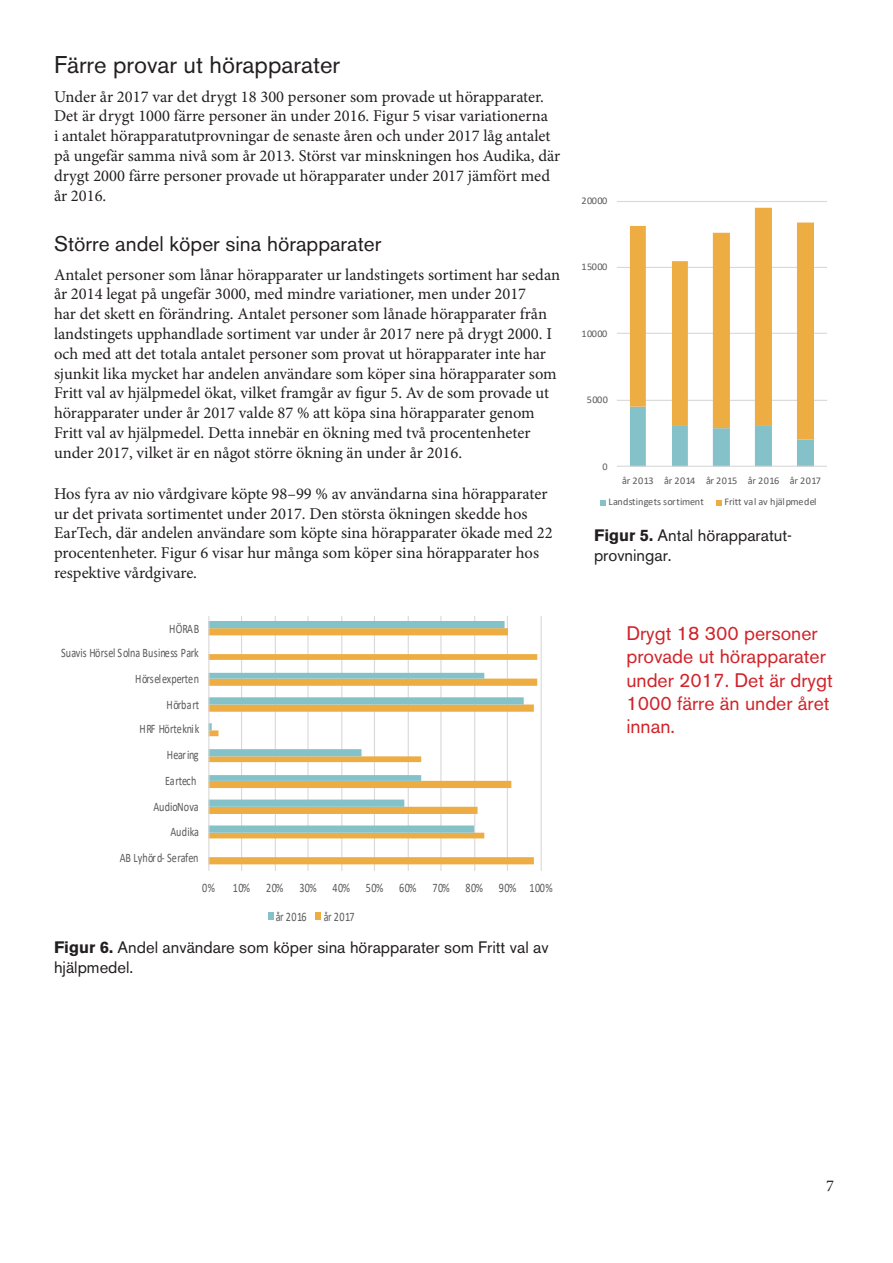
<style>
.page{position:relative;width:893px;height:1263px;background:#fff}
.page>*{position:absolute;margin:0;border:0;box-sizing:border-box;transform-origin:0 0}
.Rubrik_1{font:24px "Akzidenz Grotesk BE";color:#231f20}
.Rubrik_2{font:21px "Akzidenz Grotesk BE";color:#231f20}
.Kommentarer_1{font:19.5px/23.4px "Akzidenz Grotesk BE";color:#d1232a}
.t1{font:16.5px/19.8px "Minion Pro";color:#231f20}
.Styckeformat_1{font:16.5px/19.8px "Akzidenz Grotesk BE";color:#231f20}
.t2{font:12.9px "Calibri";color:#595959;scale:.78 1}
.t3{font:12.9px "Calibri";letter-spacing:.05em;color:#595959;scale:.78 1}
.t4{font:12.9px "Calibri";letter-spacing:-.02em;color:#595959;scale:.78 1}
.t5{font:10.2px/21.6px "Calibri";letter-spacing:-.005em;color:#595959}
.s1{font-weight:700}
</style>
<div class="page">
<hr style="left:617px;top:400px;width:210px;height:1px;background:#d9d9d9">
<hr style="left:617px;top:333px;width:210px;height:1px;background:#d9d9d9">
<hr style="left:617px;top:267px;width:210px;height:1px;background:#d9d9d9">
<hr style="left:617px;top:201px;width:210px;height:1px;background:#d9d9d9">
<svg style="left:630px;top:208px;width:184px;height:258px"></svg>
<hr style="left:617px;top:466px;width:210px;height:1px;background:#d9d9d9">
<svg style="left:600px;top:500px;width:6px;height:5px"></svg>
<svg style="left:716px;top:500px;width:6px;height:5px"></svg>
<hr style="left:241px;top:616px;width:1px;height:255px;background:#d9d9d9">
<hr style="left:275px;top:616px;width:1px;height:255px;background:#d9d9d9">
<hr style="left:307px;top:616px;width:2px;height:255px;background:#d9d9d9">
<hr style="left:341px;top:616px;width:1px;height:255px;background:#d9d9d9">
<hr style="left:374px;top:616px;width:1px;height:255px;background:#d9d9d9">
<hr style="left:408px;top:616px;width:1px;height:255px;background:#d9d9d9">
<hr style="left:440px;top:616px;width:2px;height:255px;background:#d9d9d9">
<hr style="left:474px;top:616px;width:1px;height:255px;background:#d9d9d9">
<hr style="left:507px;top:616px;width:1px;height:255px;background:#d9d9d9">
<hr style="left:541px;top:616px;width:1px;height:255px;background:#d9d9d9">
<svg style="left:210px;top:654px;width:327px;height:210px"></svg>
<svg style="left:210px;top:621px;width:314px;height:212px"></svg>
<hr style="left:208px;top:616px;width:2px;height:255px;background:#d9d9d9">
<div style="left:268px;top:912px;width:6px;height:7px;background:#84c2c9"></div>
<div style="left:315px;top:912px;width:6px;height:7px;background:#edad42"></div>
<p class="Rubrik_1" style="left:54px;top:51px;width:288px">Färre provar ut hörapparater</p>
<p class="t1" style="left:54px;top:86px;width:508px">Under år 2017 var det drygt 18 300 personer som provade ut hörapparater.<br>Det är drygt 1000 färre personer än under 2016. Figur 5 visar variationerna<br>i antalet hörapparatutprovningar de senaste åren och under 2017 låg antalet på ungefär samma nivå som år 2013. Störst var minskningen hos Audika, där drygt 2000 färre personer provade ut hörapparater under 2017 jämfört med år 2016.</p>
<p class="Rubrik_2" style="left:54px;top:231px;width:329px">Större andel köper sina hörapparater</p>
<p class="t1" style="left:54px;top:264px;width:508px">Antalet personer som lånar hörapparater ur landstingets sortiment har sedan år 2014 legat på ungefär 3000, med mindre variationer, men under 2017<br>har det skett en förändring. Antalet personer som lånade hörapparater från landstingets upphandlade sortiment var under år 2017 nere på drygt 2000. I och med att det totala antalet personer som provat ut hörapparater inte har sjunkit lika mycket har andelen användare som köper sina hörapparater som Fritt val av hjälpmedel ökat, vilket framgår av figur 5. Av de som provade ut hörapparater under år 2017 valde 87 % att köpa sina hörapparater genom Fritt val av hjälpmedel. Detta innebär en ökning med två procentenheter under 2017, vilket är en något större ökning än under år 2016.</p>
<p class="t1" style="left:54px;top:484px;width:500px">Hos fyra av nio vårdgivare köpte 98–99 % av användarna sina hörapparater ur det privata sortimentet under 2017. Den största ökningen skedde hos EarTech, där andelen användare som köpte sina hörapparater ökade med 22 procentenheter. Figur 6 visar hur många som köper sina hörapparater hos respektive vårdgivare.</p>
<p class="t2" style="left:169px;top:619px;width:40px">HÖRAB</p>
<p class="t2" style="left:61px;top:644px;width:178px">Suavis Hörsel Solna Business Park</p>
<p class="t2" style="left:135px;top:670px;width:83px">Hörselexperten</p>
<p class="t2" style="left:167px;top:696px;width:43px">Hörbart</p>
<p class="t2" style="left:140px;top:720px;width:78px">HRF Hörteknik</p>
<p class="t4" style="left:167px;top:746px;width:42px">Hearing</p>
<p class="t2" style="left:165px;top:772px;width:42px">Eartech</p>
<p class="t2" style="left:153px;top:798px;width:60px">AudioNova</p>
<p class="t2" style="left:171px;top:822px;width:38px">Audika</p>
<p class="t2" style="left:120px;top:848px;width:102px">AB Lyhörd- Serafen</p>
<p class="t2" style="left:202px;top:878px;width:18px">0%</p>
<p class="t3" style="left:233px;top:878px;width:411px">10% 20% 30% 40% 50% 60% 70% 80% 90% 100%</p>
<p class="t2" style="left:276px;top:907px;width:41px">år 2016</p>
<p class="t2" style="left:324px;top:907px;width:41px">år 2017</p>
<p class="Styckeformat_1" style="left:54px;top:937px;width:496px"><span class="s1">Figur 6.</span> Andel användare som köper sina hörapparater som Fritt val av hjälpmedel.</p>
<p class="t5" style="left:582px;top:190px;width:27px">20000</p>
<p class="t5" style="left:582px;top:256px;width:27px">15000</p>
<p class="t5" style="left:582px;top:323px;width:27px">10000</p>
<p class="t5" style="left:587px;top:389px;width:23px">5000</p>
<p class="t5" style="left:602px;top:456px;width:7px">0</p>
<p class="t5" style="left:608px;top:469px;width:214px;text-indent:14px">år 2013 år 2014 år 2015 år 2016 år 2017<br>Landstingets sortiment</p>
<p class="t5" style="left:724px;top:491px;width:94px">Fritt val av hjälpmedel</p>
<p class="Styckeformat_1" style="left:594px;top:526px;width:200px"><span class="s1">Figur 5.</span> Antal hörapparatut&shy;provningar.</p>
<p class="Kommentarer_1" style="left:626px;top:621px;width:208px">Drygt 18 300 personer provade ut hörapparater under 2017. Det är drygt<br>1000 färre än under året innan.</p>
<p class="t1" style="left:826px;top:1176px;width:9px">7</p>
</div>
